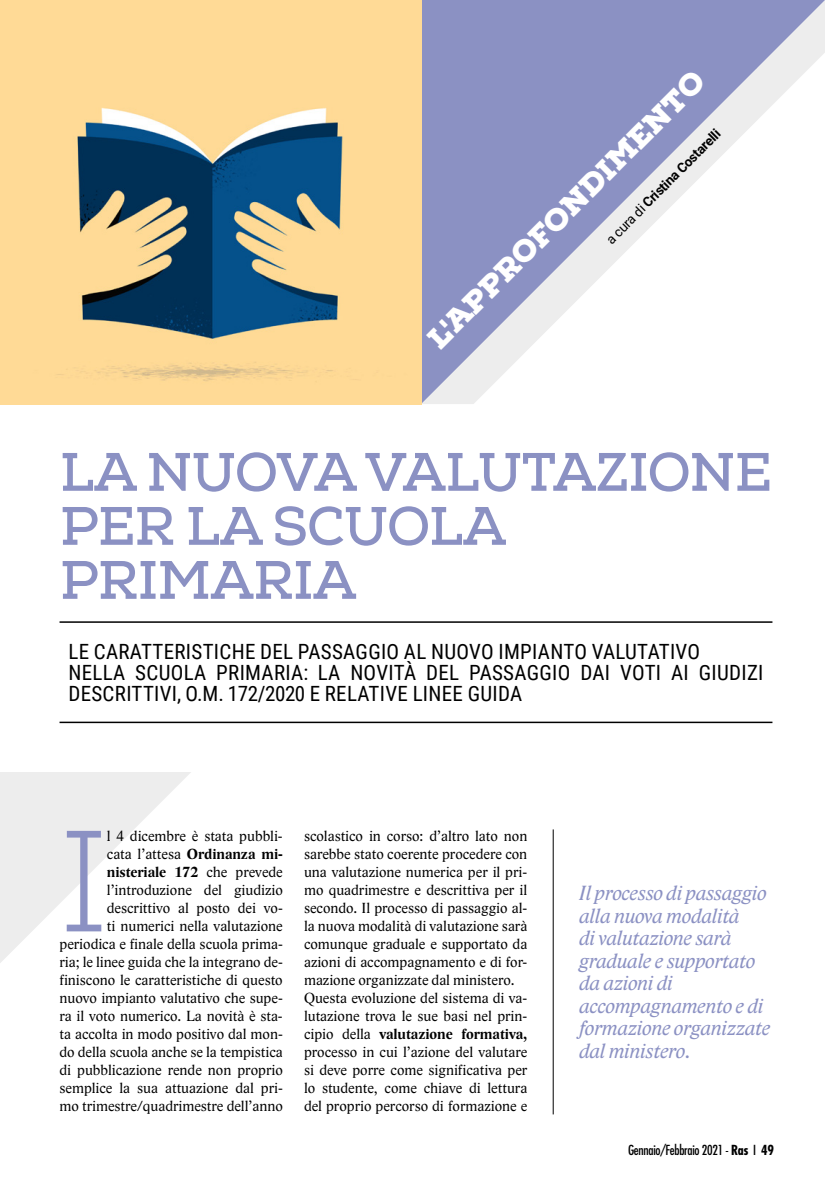
<style>
.page{position:relative;width:825px;height:1191px;background:#fff}
.page>*{position:absolute;margin:0;border:0;box-sizing:border-box;transform-origin:0 0}
.t1{font:300 143.55px "Nexa Slab";color:#8b91c3}
.t2{font:700 54px/54px "Nexa Slab";letter-spacing:-.015em;color:#8b91c3}
.t3{font:900 30px "Nexa Slab";color:#fff}
.t4{font:21px/21px "Roboto Condensed";letter-spacing:.015em;color:#000}
.t5{font:italic 21px/22.5px "Lido STF";letter-spacing:-.01em;color:#8b91c3}
.t6{font:15px/18px "Lido STF";color:#000;text-align:right}
.t7{font:condensed 13.5px "Futura";letter-spacing:-.02em;color:#000}
.t8{font:700 13.5px "Roboto";color:#000}
.s1{font-weight:400}
.s2{font-weight:700}
</style>
<div class="page">
<svg style="left:421px;top:0;width:404px;height:404px"></svg>
<img style="left:0;top:0;width:421px;height:404px">
<svg style="left:0;top:772px;width:191px;height:191px"></svg>
<hr style="left:553px;top:829px;width:1px;height:285px;background:#000">
<hr style="left:60px;top:621px;width:712px;height:2px;background:#000">
<hr style="left:60px;top:721px;width:712px;height:2px;background:#000">
<h3 class="t3" style="left:419px;top:330px;width:379px;rotate:-45deg">L'APPROFONDIMENTO</h3>
<p class="t8" style="left:602px;top:235px;width:157px;rotate:-45deg"><span class="s1">a cura di</span> Cristina Costarelli</p>
<h2 class="t2" style="left:60px;top:446px;width:713px">LA NUOVA VALUTAZIONE<br>PER LA SCUOLA<br>PRIMARIA</h2>
<h3 class="t4" style="left:68px;top:640px;width:697px">LE CARATTERISTICHE DEL PASSAGGIO AL NUOVO IMPIANTO VALUTATIVO<br>NELLA SCUOLA PRIMARIA: LA NOVITÀ DEL PASSAGGIO DAI VOTI AI GIUDIZI<br>DESCRITTIVI, O.M. 172/2020 E RELATIVE LINEE GUIDA</h3>
<p class="t6" style="left:60px;top:827px;width:225px">l 4 dicembre è stata pubbli-<br>cata l’attesa <span class="s2">Ordinanza mi&shy;nisteriale 172</span> che prevede l’introduzione del giudizio descrittivo al posto dei vo-<br>ti numerici nella valutazione periodica e finale della scuola prima&shy;ria; le linee guida che la integrano de&shy;finiscono le caratteristiche di questo nuovo impianto valutativo che supe&shy;ra il voto numerico. La novità è sta&shy;ta accolta in modo positivo dal mon&shy;do della scuola anche se la tempistica di pubblicazione rende non proprio semplice la sua attuazione dal pri&shy;mo trimestre/quadrimestre dell’anno</p>
<p class="t6" style="left:304px;top:827px;width:225px;text-align:left">scolastico in corso: d’altro lato non sarebbe stato coerente procedere con una valutazione numerica per il pri&shy;mo quadrimestre e descrittiva per il secondo. Il processo di passaggio al&shy;la nuova modalità di valutazione sarà comunque graduale e supportato da azioni di accompagnamento e di for&shy;mazione organizzate dal ministero.<br>Questa evoluzione del sistema di va&shy;lutazione trova le sue basi nel prin&shy;cipio della <span class="s2">valutazione formativa, </span>processo in cui l’azione del valutare si deve porre come significativa per lo studente, come chiave di lettura del proprio percorso di formazione e</p>
<h1 class="t1" style="left:60px;top:796px;width:50px">I</h1>
<h3 class="t5" style="left:579px;top:882px;width:193px">Il processo di passaggio alla nuova modalità<br>di valutazione sarà graduale e supportato da azioni di accompagnamento e di formazione organizzate dal ministero.</h3>
<p class="t7" style="left:628px;top:1141px;width:147px">Gennaio/Febbraio 2021 - <span class="s2">Ras</span> I <span class="s2">49</span></p>
</div>
